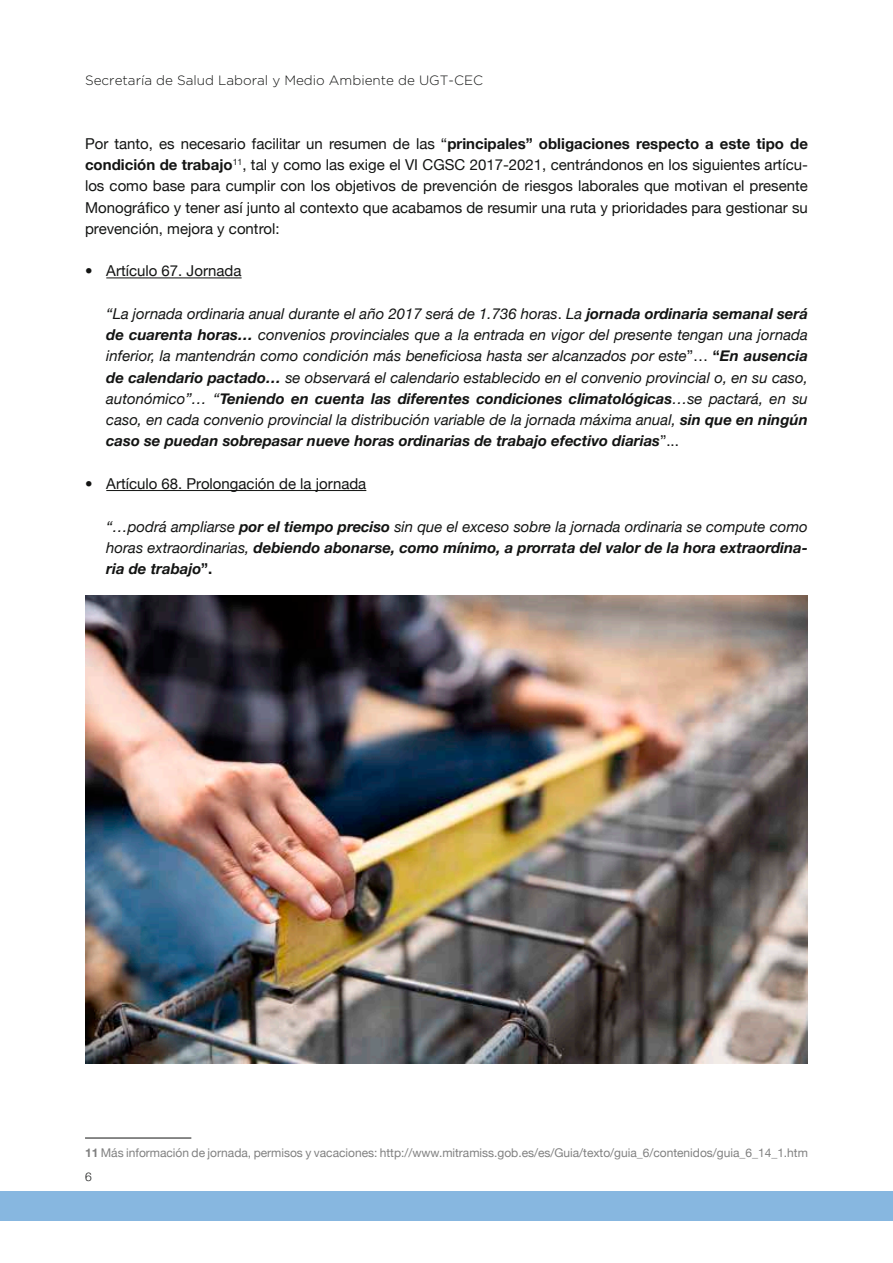
<style>
.page{position:relative;width:893px;height:1263px;background:#fff}
.page>*{position:absolute;margin:0;border:0;box-sizing:border-box;transform-origin:0 0}
.t1{font:italic 15px/21.3px "Helvetica Neue";color:#131413;text-align:justify}
.t2{font:15px/21.3px "Helvetica Neue";color:#131413;text-align:justify}
.t3{font:italic 700 15px/21.3px "Helvetica Neue";color:#131413;text-align:justify}
.t4{font:300 13.5px "Gotham";color:#131413}
.t5{font:12px "Helvetica Neue";color:#818181}
.t6{font:300 12px "Helvetica Neue";color:#131413}
.s1{font-weight:700}
.s2{font-style:normal}
.s3{font-weight:700;font-style:normal}
.s4{font-weight:400}
</style>
<div class="page">
<div style="left:0;top:1191px;width:893px;height:29px;background:#87b7e0"></div>
<hr style="left:106px;top:278px;width:136px;height:1px;background:#131413">
<hr style="left:106px;top:490px;width:260px;height:1px;background:#131413">
<hr style="left:85px;top:1138px;width:106px;height:1px;background:#131413">
<img style="left:85px;top:595px;width:723px;height:468px">
<p class="t4" style="left:85px;top:72px;width:400px">Secretaría de Salud Laboral y Medio Ambiente de UGT-CEC</p>
<p class="t2" style="left:85px;top:134px;width:724px">Por tanto, es necesario facilitar un resumen de las “<span class="s1">principales” obligaciones respecto a este tipo de condición de trabajo</span><sup>11</sup>, tal y como las exige el VI CGSC 2017-2021, centrándonos en los siguientes artícu&shy;los como base para cumplir con los objetivos de prevención de riesgos laborales que motivan el presente Monográfico y tener así junto al contexto que acabamos de resumir una ruta y prioridades para gestionar su prevención, mejora y control:</p>
<p class="t2" style="left:106px;top:261px;width:137px">Artículo 67. Jornada</p>
<p class="t1" style="left:106px;top:304px;width:703px">“La jornada ordinaria anual durante el año 2017 será de 1.736 horas<span class="s2">.</span> La <span class="s1">jornada ordinaria semanal será de cuarenta horas…</span> convenios provinciales que a la entrada en vigor del presente tengan una jornada inferior, la mantendrán como condición más beneficiosa hasta ser alcanzados por este<span class="s2">”…</span> <span class="s3">“</span><span class="s1">En ausencia de calendario pactado…</span> se observará el calendario establecido en el convenio provincial o, en su caso, autonómico”… “<span class="s1">Teniendo en cuenta las diferentes condiciones climatológicas</span>…se pactará, en su caso, en cada convenio provincial la distribución variable de la jornada máxima anual, <span class="s1">sin que en ningún caso se puedan sobrepasar nueve horas ordinarias de trabajo efectivo diarias</span><span class="s2">”...</span></p>
<p class="t2" style="left:106px;top:474px;width:262px">Artículo 68. Prolongación de la jornada</p>
<p class="t3" style="left:106px;top:516px;width:703px"><span class="s4">“…podrá ampliarse</span> por el tiempo preciso <span class="s4">sin que el exceso sobre la jornada ordinaria se compute como horas extraordinarias,</span> debiendo abonarse, como mínimo, a prorrata del valor de la hora extraordina&shy;ria de trabajo<span class="s2">”.</span></p>
<p class="t5" style="left:85px;top:1144px;width:724px"><span class="s1">11</span> Más información de jornada, permisos y vacaciones: http://www.mitramiss.gob.es/es/Guia/texto/guia_6/contenidos/guia_6_14_1.htm</p>
<p class="t6" style="left:85px;top:1167px;width:8px">6</p>
</div>
